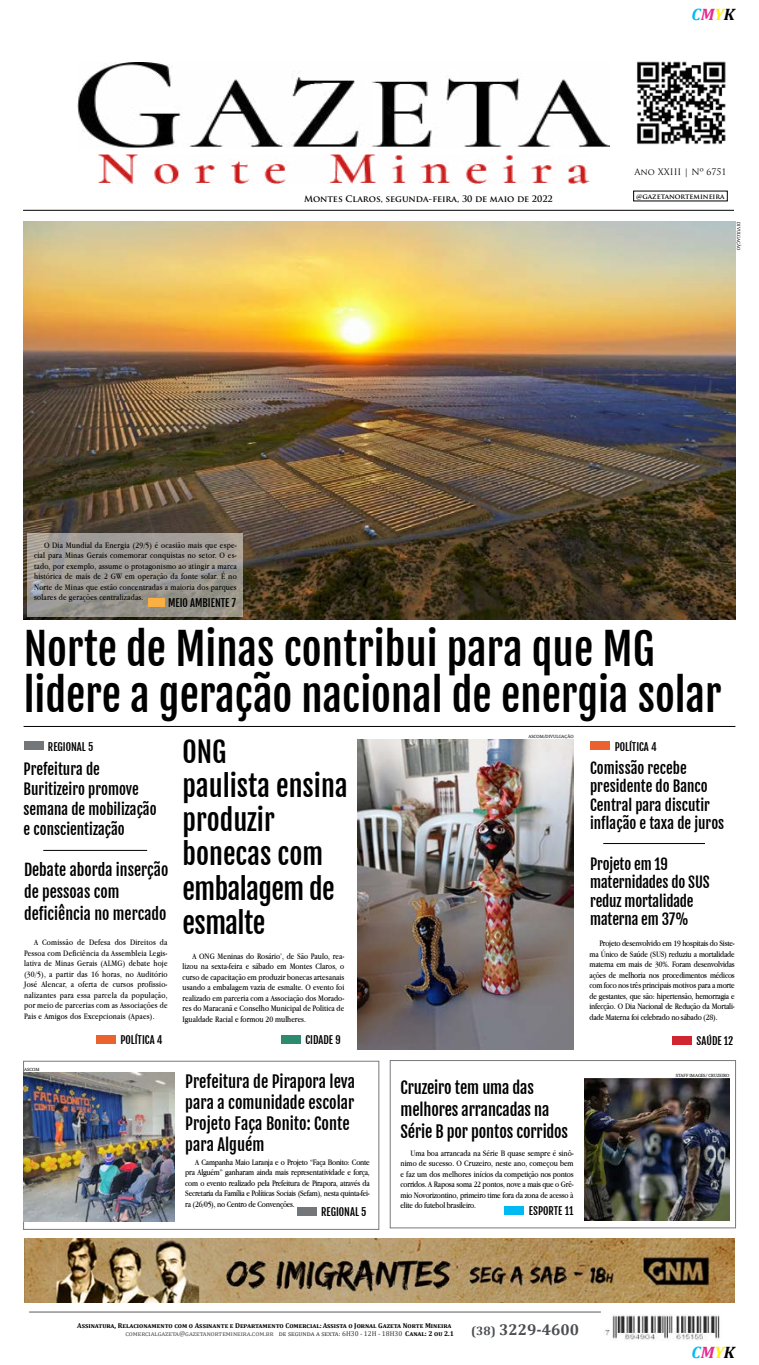
<style>
.page{position:relative;width:759px;height:1365px;background:#fff}
.page>*{position:absolute;margin:0;border:0;box-sizing:border-box;transform-origin:0 0}
.t1{font:42.88px/46.4px "Fjalla One";color:#000}
.t2{font:28px/34.1px "Fjalla One";color:#000}
.t3{font:italic 700 16.62px "Cambria";color:#00b9f3}
.t4{font:16.19px/21.2px "Fjalla One";color:#000}
.t5{font:15.75px/21.9px "Fjalla One";color:#000}
.t6{font:700 15.75px "Cambria";color:#4b4d50}
.t7{font:14.88px/18.4px "Fjalla One";color:#000}
.t8{font:700 12.25px "Cambria";color:#4b4d50}
.t9{font:10.5px "Fjalla One";color:#000}
.t10{font:8.75px/10.5px "Apple Garamond";color:#000;text-align:justify}
.t11{font:8.75px/10.5px "Apple Garamond";letter-spacing:.02em;color:#000}
.t12{font:8.75px "Apple Garamond";letter-spacing:-.02em;color:#000}
.t13{font:8.75px "Apple Garamond";letter-spacing:-.025em;color:#000}
.t14{font:700 8.75px "Trajan Pro";color:#000}
.t15{font:8.75px "Trajan Pro";color:#000}
.t16{font:700 7px "Cambria";color:#000}
.t17{font:7px "Cambria";color:#333}
.t18{font:7px "Cambria";letter-spacing:.055em;color:#4b4d50}
.t19{font:700 7px "Trajan Pro";color:#000}
.t20{font:4.38px "Andada";color:#000}
.s1{color:#e82a8c}
.s2{color:#fff00c}
.s3{color:#000}
.s4{font-weight:700;color:#000}
</style>
<div class="page">
<hr style="left:29px;top:1311px;width:572px;height:1px;background:#58595b">
<img style="left:78px;top:63px;width:532px;height:121px">
<img style="left:637px;top:61px;width:89px;height:84px">
<div style="left:297px;top:1206px;width:20px;height:9px;background:#747779"></div>
<div style="left:24px;top:741px;width:20px;height:9px;background:#747779"></div>
<hr style="left:23px;top:210px;width:711px;height:1px;background:#000">
<img style="left:605px;top:1315px;width:115px;height:25px">
<div style="left:23px;top:1060px;width:356px;height:169px;border:1px solid #78797d"></div>
<hr style="left:24px;top:726px;width:711px;height:1px;background:#000">
<hr style="left:43px;top:850px;width:104px;height:1px;background:#000">
<hr style="left:603px;top:843px;width:102px;height:1px;background:#000">
<div style="left:504px;top:1206px;width:20px;height:8px;background:#00b9f3"></div>
<img style="left:24px;top:1238px;width:711px;height:64px">
<img style="left:24px;top:222px;width:711px;height:397px">
<div style="left:96px;top:1034px;width:19px;height:9px;background:#eb6130"></div>
<div style="left:390px;top:1059px;width:346px;height:169px;border:1px solid #78797d"></div>
<img style="left:585px;top:1078px;width:145px;height:142px">
<div style="left:672px;top:1035px;width:19px;height:9px;background:#d12530"></div>
<div style="left:590px;top:741px;width:20px;height:9px;background:#eb6130"></div>
<img style="left:358px;top:739px;width:216px;height:310px">
<div style="left:281px;top:1034px;width:19px;height:9px;background:#2c8a6e"></div>
<img style="left:24px;top:1072px;width:151px;height:148px">
<svg style="left:27px;top:533px;width:216px;height:84px;fill:#9f9b96"></svg>
<div style="left:148px;top:597px;width:16px;height:9px;background:#f9af42"></div>
<p class="t14" style="left:304px;top:193px;width:250px">Montes Claros, segunda-feira, 30 de maio de 2022</p>
<h3 class="t3" style="left:692px;top:2px;width:45px">C<span class="s1">M</span><span class="s2">Y</span><span class="s3">K</span></h3>
<p class="t15" style="left:634px;top:166px;width:94px">Ano XXIII | Nº 6751</p>
<p class="t19" style="left:636px;top:192px;width:90px">@gazetanortemineira</p>
<p class="t20" style="left:741px;top:222px;width:30px;rotate:90deg">DIVULGAÇÃO</p>
<p class="t11" style="left:44px;top:539px;width:194px">O Dia Mundial da Energia (29/5) é ocasião mais que espe-</p>
<p class="t11" style="left:34px;top:571px;width:204px">histórica de mais de 2 GW em operação da fonte solar É. no<br>Norte de Minas que estão concentradas a maioria dos parques</p>
<p class="t9" style="left:168px;top:596px;width:69px">MEIO AMBIENTE 7</p>
<p class="t11" style="left:34px;top:550px;width:204px">cial para Minas Gerais comemorar conquistas no setor O. es-</p>
<p class="t11" style="left:34px;top:560px;width:204px">tado, por exemplo, assume o protagonismo ao atingir a marca</p>
<p class="t11" style="left:34px;top:592px;width:111px">solares de gerações centralizadas.</p>
<h1 class="t1" style="left:24px;top:625px;width:700px">Norte de Minas contribui para que MG lidere a geração nacional de energia solar</h1>
<h3 class="t7" style="left:590px;top:759px;width:136px">Comissão recebe presidente do Banco<br>Central para discutir inflação e taxa de juros</h3>
<p class="t20" style="left:528px;top:734px;width:47px">ASCOM/DIVULGAÇÃO</p>
<h2 class="t2" style="left:183px;top:735px;width:167px">ONG<br>paulista ensina produzir bonecas com embalagem de esmalte</h2>
<p class="t9" style="left:615px;top:740px;width:44px">POLÍTICA 4</p>
<p class="t9" style="left:48px;top:740px;width:47px">REGIONAL 5</p>
<h3 class="t7" style="left:24px;top:758px;width:135px;line-height:20.1px">Prefeitura de<br>Buritizeiro promove semana de mobilização e conscientização</h3>
<h3 class="t7" style="left:590px;top:854px;width:121px">Projeto em 19 maternidades do SUS reduz mortalidade materna em 37%</h3>
<h3 class="t5" style="left:24px;top:859px;width:146px">Debate aborda inserção de pessoas com deficiência no mercado</h3>
<p class="t10" style="left:77px;top:936px;width:9px">de</p>
<p class="t10" style="left:89px;top:936px;width:23px">Defesa</p>
<p class="t10" style="left:115px;top:936px;width:13px">dos</p>
<p class="t10" style="left:160px;top:936px;width:9px">da</p>
<p class="t11" style="left:42px;top:936px;width:33px">Comissão</p>
<p class="t10" style="left:34px;top:936px;width:6px">A</p>
<p class="t11" style="left:24px;top:957px;width:145px">lativa de Minas Gerais (ALMG) debate hoje</p>
<p class="t11" style="left:130px;top:936px;width:27px">Direitos</p>
<p class="t11" style="left:24px;top:947px;width:145px">Pessoa com Deficiência da Assembleia Legis-</p>
<p class="t11" style="left:24px;top:968px;width:145px">(30/5 a,) partir das 16 horas, no Auditório</p>
<p class="t11" style="left:24px;top:989px;width:145px">nalizantes para essa parcela da população,</p>
<p class="t11" style="left:24px;top:978px;width:145px">José Alencar a, oferta de cursos profissio-</p>
<p class="t11" style="left:24px;top:999px;width:145px">por meio de parcerias com as Associações de<br>Pais e Amigos dos Excepcionais (Apaes .(</p>
<p class="t10" style="left:192px;top:950px;width:153px">A ONG Meninas do Rosário ,’ de São Paulo, rea-</p>
<p class="t10" style="left:183px;top:971px;width:163px">curso de capacitação em produzir bonecas artesanais usando a embalagem vazia de esmalte O. evento foi</p>
<p class="t10" style="left:183px;top:1002px;width:163px">res do Maracanã e Conselho Municipal de Politica de</p>
<p class="t10" style="left:183px;top:960px;width:163px">lizou na sexta-feira e sábado em Montes Claros o,</p>
<p class="t10" style="left:183px;top:992px;width:163px">realizado em parceria com a Associação dos Morado-</p>
<p class="t10" style="left:183px;top:1013px;width:125px">Igualdade Racial e formou 20 mulheres.</p>
<p class="t12" style="left:599px;top:937px;width:137px">Projeto desenvolvido em 19 hospitais do Siste-</p>
<p class="t10" style="left:589px;top:958px;width:147px">materna em mais de 30%. Foram desenvolvidas ações de melhoria nos procedimentos médicos com foco nos três principais motivos para a morte de gestantes, que são: hipertensão, hemorragia e</p>
<p class="t12" style="left:589px;top:1011px;width:130px">dade Materna foi celebrado no sábado )28 .(</p>
<p class="t12" style="left:589px;top:948px;width:147px">ma Único de Saúde (SUS) reduziu a mortalidade</p>
<p class="t12" style="left:589px;top:1000px;width:147px">infecção O. Dia Nacional de Redução da Mortali-</p>
<p class="t9" style="left:120px;top:1033px;width:44px">POLÍTICA 4</p>
<p class="t9" style="left:305px;top:1033px;width:37px">CIDADE 9</p>
<p class="t9" style="left:697px;top:1034px;width:38px">SAÚDE 12</p>
<p class="t20" style="left:24px;top:1066px;width:17px">ASCOM</p>
<h3 class="t4" style="left:185px;top:1070px;width:171px">Prefeitura de Pirapora leva para a comunidade escolar<br>Projeto Faça Bonito: Conte para Alguém</h3>
<p class="t10" style="left:185px;top:1156px;width:186px;text-indent:10px">A Campanha Maio Laranja oe Projeto “Faça Bonito: Conte pra Alguém” ganharam ainda mais representatividade e força, com o evento realizado pela Prefeitura de Pirapora, através da</p>
<p class="t13" style="left:185px;top:1198px;width:111px">ra (26/05 ,) no Centro de Convenções.</p>
<p class="t13" style="left:185px;top:1188px;width:186px">Secretaria da Família e Políticas Sociais (Sefam ,) nesta quinta-fei-</p>
<p class="t9" style="left:321px;top:1205px;width:47px">REGIONAL 5</p>
<h3 class="t4" style="left:401px;top:1076px;width:169px;line-height:21.9px">Cruzeiro tem uma das melhores arrancadas na<br>Série B por pontos corridos</h3>
<p class="t10" style="left:410px;top:1147px;width:165px">Uma boa arrancada na Série B quase sempre é sinô-</p>
<p class="t12" style="left:401px;top:1168px;width:175px">e faz um dos melhores inícios da competição nos pontos</p>
<p class="t12" style="left:401px;top:1189px;width:175px">mio Novorizontino, primeiro time fora da zona de acesso à</p>
<p class="t10" style="left:401px;top:1157px;width:175px">nimo de sucesso O. Cruzeiro, neste ano, começou bem</p>
<p class="t12" style="left:401px;top:1179px;width:175px">corridos A. Raposa soma 22 pontos, nove a mais que o Grê-</p>
<p class="t12" style="left:401px;top:1200px;width:77px">elite do futebol brasileiro.</p>
<p class="t9" style="left:529px;top:1204px;width:46px">ESPORTE 11</p>
<p class="t20" style="left:676px;top:1073px;width:55px">STAFF IMAGES/ CRUZEIRO</p>
<p class="t16" style="left:77px;top:1320px;width:376px">Assinatura, Relacionamento com o Assinante e Departamento Comercial:Assista o Jornal Gazeta Norte Mineira</p>
<h3 class="t6" style="left:499px;top:1317px;width:81px">3229-4600</h3>
<h3 class="t8" style="left:471px;top:1321px;width:26px">(38)</h3>
<p class="t18" style="left:125px;top:1329px;width:149px">comercialgazeta@gazetanortemineira.com.br</p>
<p class="t17" style="left:279px;top:1329px;width:177px">de segunda a sexta H6: 30 - 12H - 18H30 <span class="s4">Canal 2: ou 2.1</span></p>
<h3 class="t3" style="left:692px;top:1340px;width:45px">C<span class="s1">M</span><span class="s2">Y</span><span class="s3">K</span></h3>
</div>
